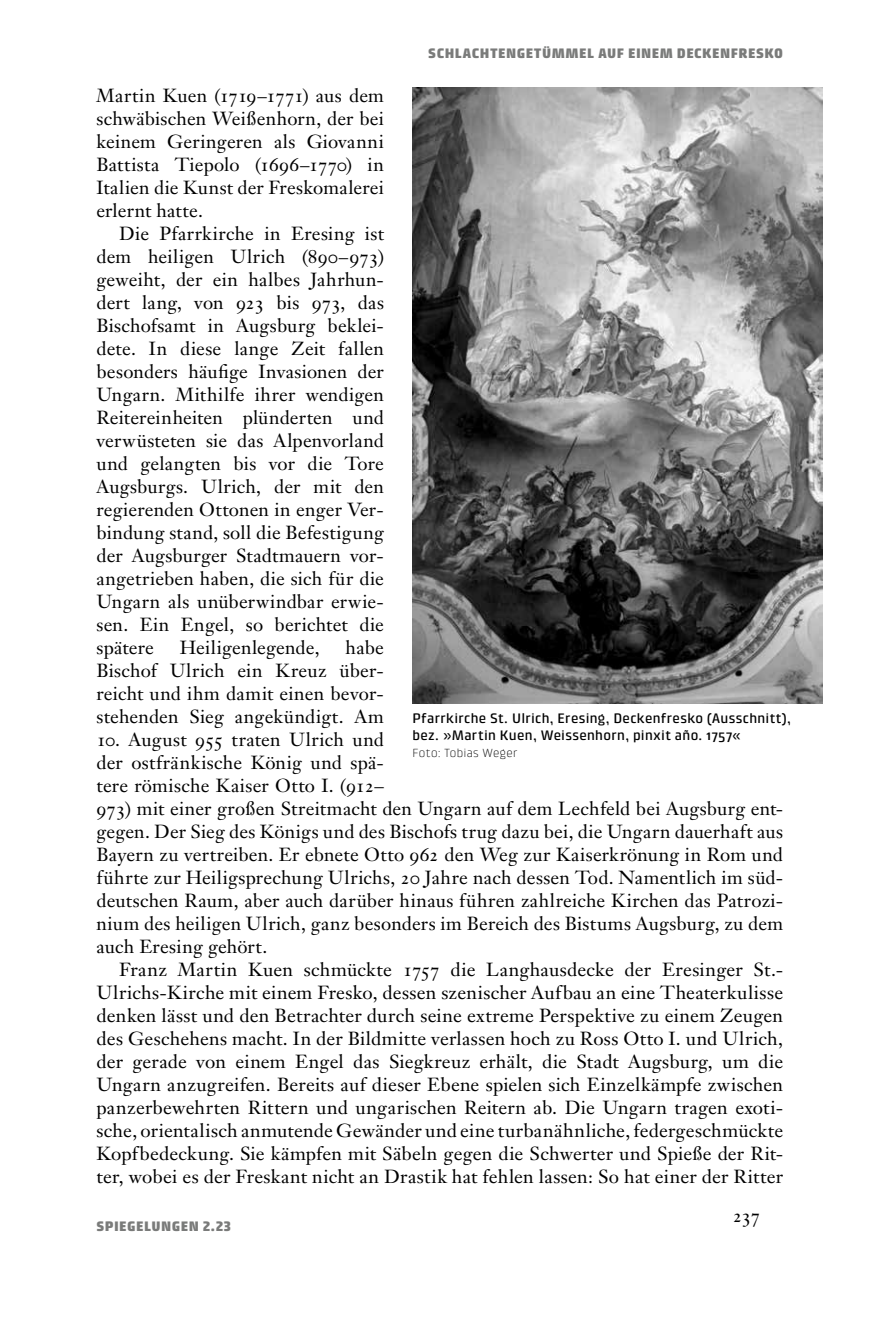
<style>
.page{position:relative;width:891px;height:1321px;background:#fff}
.page>*{position:absolute;margin:0;border:0;box-sizing:border-box;transform-origin:0 0}
.t1{font:18.8px/23px "Janson Text LT Pro";letter-spacing:.01em;color:#000;text-align:justify}
.t2{font:500 14px/17px "Klint Pro";letter-spacing:.02em;color:#000}
.t3{font:900 14px "Klint Pro";letter-spacing:.03em;color:#7a7b7a}
.t4{font:300 12px "Klint Pro";letter-spacing:.025em;color:#000}
</style>
<div class="page">
<img style="left:412px;top:88px;width:410px;height:615px">
<p class="t3" style="left:428px;top:45px;width:337px">SCHLACHTENGETÜMMEL AUF EINEM DECKENFRESKO</p>
<p class="t1" style="left:96px;top:84px;width:289px">Martin Kuen (1719–1771) aus dem schwäbischen Weißenhorn, der bei keinem Geringeren als Giovanni Battista Tiepolo (1696–1770) in Italien die Kunst der Freskomalerei erlernt hatte.</p>
<p class="t1" style="left:96px;top:222px;width:289px;text-indent:23px">Die Pfarrkirche in Eresing ist dem heiligen Ulrich (890–973) geweiht, der ein halbes Jahrhun&shy;dert lang, von 923 bis 973, das Bischofsamt in Augsburg beklei&shy;dete. In diese lange Zeit fallen besonders häufige Invasionen der Ungarn. Mithilfe ihrer wendigen Reitereinheiten plünderten und verwüsteten sie das Alpenvorland und gelangten bis vor die Tore Augsburgs. Ulrich, der mit den regierenden Ottonen in enger Ver&shy;bindung stand, soll die Befestigung der Augsburger Stadtmauern vor&shy;angetrieben haben, die sich für die Ungarn als unüberwindbar erwie&shy;sen. Ein Engel, so berichtet die spätere</p>
<p class="t1" style="left:96px;top:636px;width:289px;text-indent:249px">habe Bischof Ulrich ein Kreuz über&shy;reicht und ihm damit einen bevor&shy;stehenden Sieg angekündigt. Am</p>
<p class="t1" style="left:96px;top:728px;width:687px;text-align:left">10. August 955 traten Ulrich und<br>der ostfränkische König und spä-<br>tere römische Kaiser Otto I. (912–<br>973) mit einer großen Streitmacht den Ungarn auf dem Lechfeld bei Augsburg ent&shy;gegen. Der Sieg des Königs und des Bischofs trug dazu bei, die Ungarn dauerhaft aus Bayern zu vertreiben. Er ebnete Otto 962 den Weg zur Kaiserkrönung in Rom und führte zur Heiligsprechung Ulrichs, 20 Jahre nach dessen Tod. Namentlich im süd&shy;deutschen Raum, aber auch darüber hinaus führen zahlreiche Kirchen das Patrozi&shy;nium des heiligen Ulrich, ganz besonders im Bereich des Bistums Augsburg, zu dem auch Eresing gehört.</p>
<p class="t1" style="left:96px;top:958px;width:688px;text-indent:23px">Franz Martin Kuen schmückte 1757 die Langhausdecke der Eresinger St.- Ulrichs-Kirche mit einem Fresko, dessen szenischer Aufbau an eine Theaterkulisse denken lässt und den Betrachter durch seine extreme Perspektive zu einem Zeugen des Geschehens macht. In der Bildmitte verlassen hoch zu Ross Otto I. und Ulrich, der gerade von einem Engel das Siegkreuz erhält, die Stadt Augsburg, um die Ungarn anzugreifen. Bereits auf dieser Ebene spielen sich Einzelkämpfe zwischen panzerbewehrten Rittern und ungarischen Reitern ab. Die Ungarn tragen exoti&shy;sche, orientalisch anmutende Gewänder und eine turbanähnliche, federgeschmückte Kopfbedeckung. Sie kämpfen mit Säbeln gegen die Schwerter und Spieße der Rit&shy;ter, wobei es der Freskant nicht an Drastik hat fehlen lassen: So hat einer der Ritter</p>
<p class="t3" style="left:96px;top:1218px;width:136px">SPIEGELUNGEN 2.23</p>
<p class="t1" style="left:180px;top:636px;width:141px">Heiligenlegende,</p>
<p class="t2" style="left:412px;top:710px;width:379px">Pfarrkirche St. Ulrich, Eresing, Deckenfresko (Ausschnitt), bez. »Martin Kuen, Weissenhorn, pinxit año. 1757«</p>
<p class="t4" style="left:412px;top:746px;width:107px">Foto: Tobias Weger</p>
<p class="t1" style="left:732px;top:1204px;width:29px">237</p>
</div>
